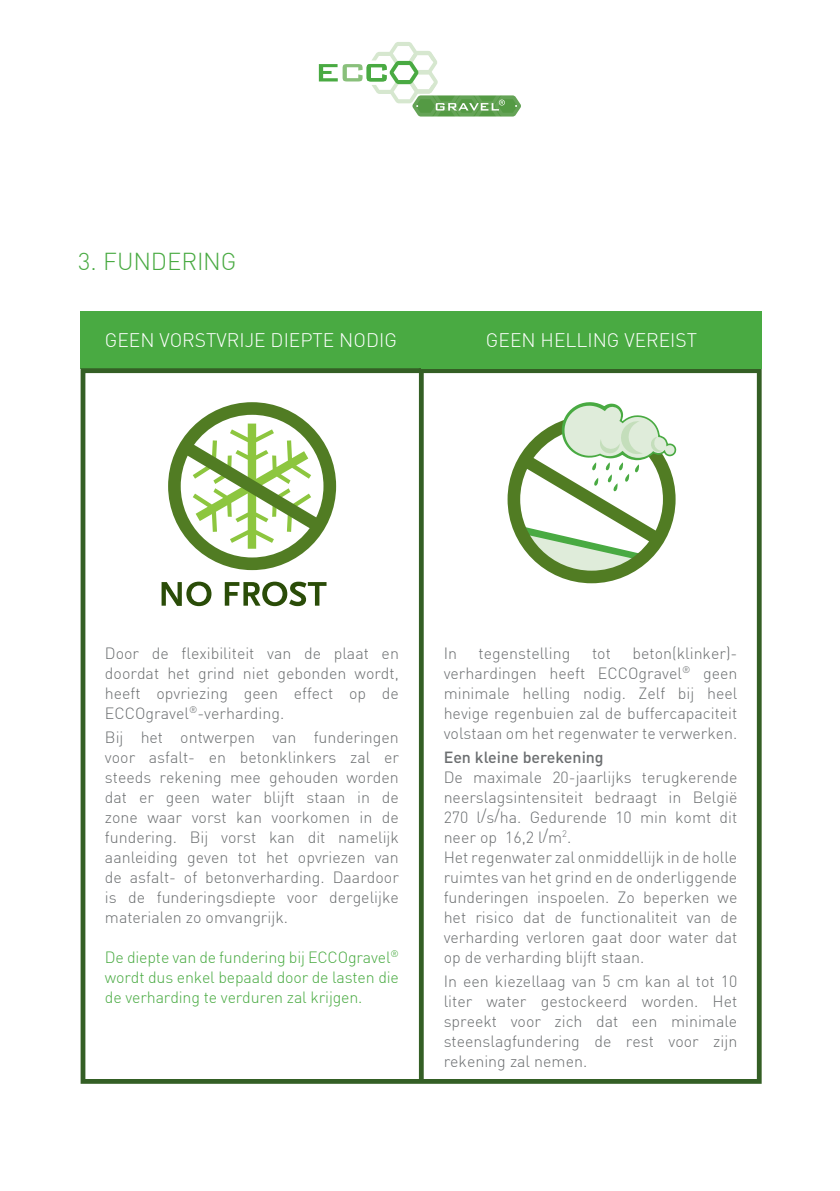
<style>
.page{position:relative;width:840px;height:1191px;background:#fff}
.page>*{position:absolute;margin:0;border:0;box-sizing:border-box;transform-origin:0 0}
.t1{font:300 24px "DIN";letter-spacing:-.01em;color:#49aa42}
.t2{font:300 19.2px "DIN";color:#fff}
.t3{font:300 16px/20px "DIN";color:#6b6e70;text-align:justify}
.t4{font:300 16px/20px "DIN";letter-spacing:-.01em;color:#49aa42;text-align:justify}
.t5{font:500 16px "DIN";color:#6b6e70}
</style>
<div class="page">
<svg style="left:319px;top:42px;width:202px;height:75px"></svg>
<div style="left:81px;top:311px;width:340px;height:57px;background:#49aa42"></div>
<div style="left:81px;top:368px;width:680px;height:715px;border:5px solid #345f25"></div>
<div style="left:418px;top:368px;width:5px;height:711px;background:#345f25"></div>
<svg style="left:168px;top:402px;width:168px;height:168px"></svg>
<svg style="left:161px;top:581px;width:50px;height:25px"></svg>
<svg style="left:225px;top:581px;width:101px;height:25px"></svg>
<svg style="left:507px;top:402px;width:169px;height:181px"></svg>
<div style="left:421px;top:311px;width:340px;height:57px;background:#49aa42"></div>
<h1 class="t1" style="left:78px;top:247px;width:160px">3. FUNDERING</h1>
<p class="t2" style="left:105px;top:328px;width:293px">GEEN VORSTVRIJE DIEPTE NODIG</p>
<p class="t2" style="left:485px;top:328px;width:212px">GEEN HELLING VEREIST</p>
<p class="t3" style="left:105px;top:642px;width:295px">Door de flexibiliteit van de plaat en doordat het grind niet gebonden wordt, heeft opvriezing geen effect op de ECCOgravel<sup>®</sup>-verharding.</p>
<p class="t3" style="left:105px;top:726px;width:295px">Bij het ontwerpen van funderingen voor asfalt- en betonklinkers zal er steeds rekening mee gehouden worden dat er geen water blijft staan in de zone waar vorst kan voorkomen in de fundering. Bij vorst kan dit namelijk aanleiding geven tot het opvriezen van de asfalt- of betonverharding. Daardoor is de funderingsdiepte voor dergelijke materialen zo omvangrijk.</p>
<p class="t4" style="left:105px;top:946px;width:295px">De diepte van de fundering bij ECCOgravel<sup>® </sup>wordt dus enkel bepaald door de lasten die de verharding te verduren zal krijgen.</p>
<p class="t3" style="left:443px;top:642px;width:295px;text-indent:189px">beton(klinker)- verhardingen heeft ECCOgravel<sup>®</sup> geen minimale helling nodig. Zelf bij heel hevige regenbuien zal de buffercapaciteit volstaan om het regenwater te verwerken.</p>
<p class="t5" style="left:443px;top:746px;width:161px">Een kleine berekening</p>
<p class="t3" style="left:443px;top:766px;width:295px;text-align:left">De maximale 20-jaarlijks terugkerende neerslagsintensiteit bedraagt in België 270 l/s/ha. Gedurende 10 min komt dit neer op 16,2 l/m<sup>2</sup>.<br>Het regenwater zal onmiddellijk in de holle ruimtes van het grind en de onderliggende funderingen inspoelen. Zo beperken we het risico dat de functionaliteit van de verharding verloren gaat door water dat op de verharding blijft staan.</p>
<p class="t3" style="left:443px;top:970px;width:295px">In een kiezellaag van 5 cm kan al tot 10 liter water gestockeerd worden. Het spreekt voor zich dat een minimale steenslagfundering de rest voor zijn rekening zal nemen.</p>
<p class="t3" style="left:443px;top:642px;width:15px">In</p>
<p class="t3" style="left:478px;top:642px;width:93px">tegenstelling</p>
<p class="t3" style="left:591px;top:642px;width:20px">tot</p>
</div>
